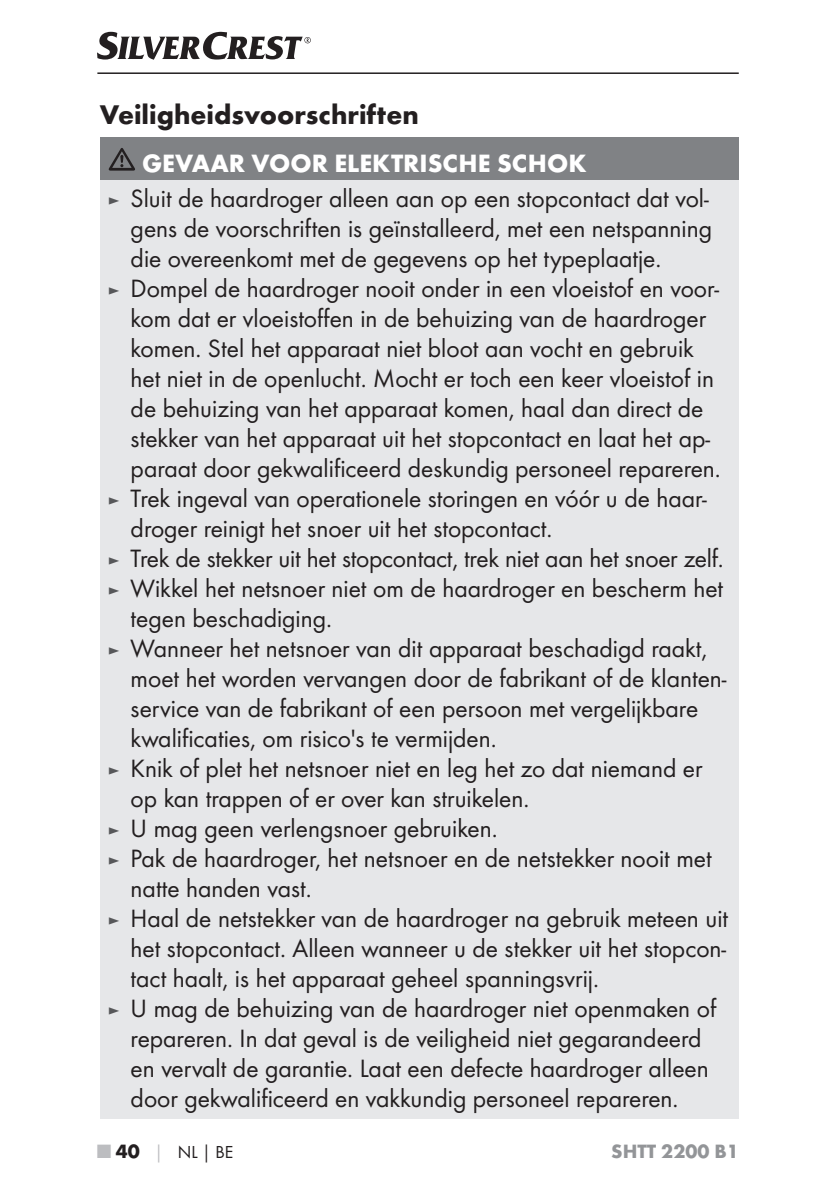
<style>
.page{position:relative;width:839px;height:1190px;background:#fff}
.page>*{position:absolute;margin:0;border:0;box-sizing:border-box;transform-origin:0 0}
.t1{font:700 28px "Futura";color:#231f20}
.t2{font:26px "Futura Boo";color:#231f20}
.t3{font:700 26px "Futura";color:#fff}
.t4{font:700 20px "Futura";color:#939598}
.t5{font:18px "Futura Boo";color:#231f20}
.s1{font-size:18px;color:#57585a}
.s2{font-family:"Futura";font-weight:700;font-size:20px;color:#bcbdc0}
.s3{font-family:"Futura";font-weight:700;font-size:20px}
.s4{font-family:"Futura";font-weight:700;color:#bcbdc0}
.s5{font-family:"Futura";font-weight:700}
</style>
<div class="page">
<hr style="left:97px;top:72px;width:641px;height:2px;background:#231f20">
<svg style="left:97px;top:32px;width:213px;height:28px"></svg>
<div style="left:100px;top:137px;width:637px;height:43px;background:#808285"></div>
<div style="left:100px;top:180px;width:637px;height:938px;background:#e6e7e9"></div>
<svg style="left:109px;top:148px;width:26px;height:23px"></svg>
<p class="t1" style="left:100px;top:97px;width:320px">Veiligheidsvoorschriften</p>
<p class="t3" style="left:142px;top:147px;width:445px">GEVAAR VOOR ELEKTRISCHE SCHOK</p>
<p class="t2" style="left:108px;top:183px;width:602px"><span class="s1">►</span> Sluit de haardroger alleen aan op een stopcontact dat vol-</p>
<p class="t2" style="left:131px;top:213px;width:582px">gens de voorschriften is geïnstalleerd, met een netspanning</p>
<p class="t2" style="left:131px;top:243px;width:528px">die overeenkomt met de gegevens op het typeplaatje.</p>
<p class="t2" style="left:108px;top:273px;width:612px"><span class="s1">►</span> Dompel de haardroger nooit onder in een vloeistof en voor-</p>
<p class="t2" style="left:131px;top:303px;width:576px">kom dat er vloeistoffen in de behuizing van de haardroger</p>
<p class="t2" style="left:131px;top:333px;width:564px">komen. Stel het apparaat niet bloot aan vocht en gebruik</p>
<p class="t2" style="left:131px;top:363px;width:584px">het niet in de openlucht. Mocht er toch een keer vloeistof in</p>
<p class="t2" style="left:131px;top:393px;width:574px">de behuizing van het apparaat komen, haal dan direct de</p>
<p class="t2" style="left:131px;top:423px;width:580px">stekker van het apparaat uit het stopcontact en laat het ap-</p>
<p class="t2" style="left:131px;top:453px;width:588px">paraat door gekwalificeerd deskundig personeel repareren.</p>
<p class="t2" style="left:108px;top:483px;width:600px"><span class="s1">►</span> Trek ingeval van operationele storingen en vóór u de haar-</p>
<p class="t2" style="left:131px;top:513px;width:419px">droger reinigt het snoer uit het stopcontact.</p>
<p class="t2" style="left:108px;top:543px;width:613px"><span class="s1">►</span> Trek de stekker uit het stopcontact, trek niet aan het snoer zelf.</p>
<p class="t2" style="left:108px;top:573px;width:616px"><span class="s1">►</span> Wikkel het netsnoer niet om de haardroger en bescherm het</p>
<p class="t2" style="left:131px;top:603px;width:199px">tegen beschadiging.</p>
<p class="t2" style="left:108px;top:633px;width:600px"><span class="s1">►</span> Wanneer het netsnoer van dit apparaat beschadigd raakt,</p>
<p class="t2" style="left:131px;top:663px;width:597px">moet het worden vervangen door de fabrikant of de klanten-</p>
<p class="t2" style="left:131px;top:693px;width:568px">service van de fabrikant of een persoon met vergelijkbare</p>
<p class="t2" style="left:131px;top:723px;width:364px">kwalificaties, om risico's te vermijden.</p>
<p class="t2" style="left:108px;top:753px;width:595px"><span class="s1">►</span> Knik of plet het netsnoer niet en leg het zo dat niemand er</p>
<p class="t2" style="left:131px;top:783px;width:396px">op kan trappen of er over kan struikelen.</p>
<p class="t2" style="left:108px;top:813px;width:387px"><span class="s1">►</span> U mag geen verlengsnoer gebruiken.</p>
<p class="t2" style="left:108px;top:843px;width:605px"><span class="s1">►</span> Pak de haardroger, het netsnoer en de netstekker nooit met</p>
<p class="t2" style="left:131px;top:873px;width:179px">natte handen vast.</p>
<p class="t2" style="left:108px;top:903px;width:621px"><span class="s1">►</span> Haal de netstekker van de haardroger na gebruik meteen uit</p>
<p class="t2" style="left:131px;top:933px;width:596px">het stopcontact. Alleen wanneer u de stekker uit het stopcon-</p>
<p class="t2" style="left:131px;top:963px;width:466px">tact haalt, is het apparaat geheel spanningsvrij.</p>
<p class="t2" style="left:108px;top:993px;width:609px"><span class="s1">►</span> U mag de behuizing van de haardroger niet openmaken of</p>
<p class="t2" style="left:131px;top:1023px;width:572px">repareren. In dat geval is de veiligheid niet gegarandeerd</p>
<p class="t2" style="left:131px;top:1053px;width:579px">en vervalt de garantie. Laat een defecte haardroger alleen</p>
<p class="t2" style="left:131px;top:1083px;width:545px">door gekwalificeerd en vakkundig personeel repareren.</p>
<p class="t5" style="left:97px;top:1140px;width:137px"><span class="s2">■</span> <span class="s3">40</span> <span class="s4">│</span> NL<span class="s5">│</span>BE</p>
<p class="t4" style="left:611px;top:1138px;width:129px">SHTT 2200 B1</p>
</div>
